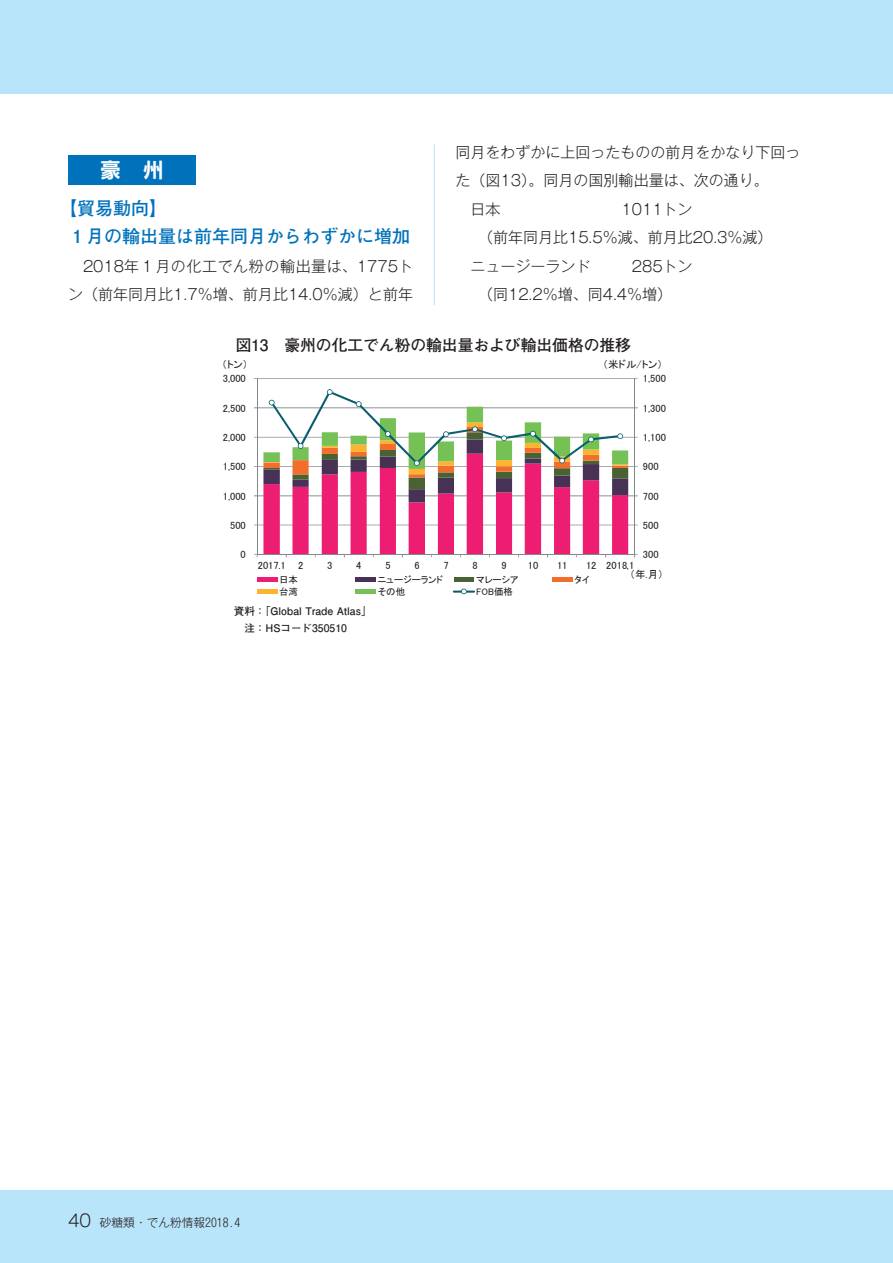
<style>
.page{position:relative;width:893px;height:1263px;background:#fff}
.page>*{position:absolute;margin:0;border:0;box-sizing:border-box;transform-origin:0 0}
.t1{font:21.3px "Rodin Pro B";color:#fff}
.t2{font:700 18px/28.5px "Futo Go B101 Pr 5";color:#0072bc}
.t3{font:700 15.75px "Futo Go B101 Pr 5";color:#231f20}
.t4{font:300 15px/28.5px "Gothic MB101 Pr 5";color:#231f20}
.t5{font:300 11.7px "Gothic MB101 Pr 5";color:#231f20}
.t6{font:10.5px "MS P Gothic";letter-spacing:.005em;color:#231f20}
.t7{font:700 10.5px/16.5px "Futo Go B101 Pr 5";color:#231f20}
.t8{font:9.45px "MS P Gothic";letter-spacing:-.005em;color:#231f20}
.s1{font-size:16.95px}
</style>
<div class="page">
<div style="left:0;top:1191px;width:893px;height:72px;background:#b9e5fa"></div>
<div style="left:0;top:0;width:893px;height:94px;background:#b9e5fa"></div>
<hr style="left:434px;top:145px;width:1px;height:1012px;background:#b9e5fa">
<div style="left:68px;top:155px;width:128px;height:30px;background:#0072bc"></div>
<div style="left:68px;top:305px;width:733px;height:864px;background:#fff"></div>
<hr style="left:257px;top:525px;width:378px;height:1px;background:#858689">
<hr style="left:257px;top:495px;width:378px;height:1px;background:#858689">
<hr style="left:257px;top:466px;width:378px;height:1px;background:#858689">
<hr style="left:257px;top:437px;width:378px;height:1px;background:#858689">
<hr style="left:257px;top:407px;width:378px;height:1px;background:#858689">
<hr style="left:257px;top:378px;width:378px;height:1px;background:#858689">
<hr style="left:634px;top:379px;width:1px;height:175px;background:#858689">
<hr style="left:257px;top:379px;width:1px;height:175px;background:#858689">
<hr style="left:257px;top:554px;width:378px;height:1px;background:#858689">
<svg style="left:254px;top:389px;width:374px;height:168px"></svg>
<hr style="left:257px;top:577px;width:20px;height:4px;background:#ed1d71">
<hr style="left:355px;top:577px;width:20px;height:4px;background:#473155">
<hr style="left:454px;top:577px;width:20px;height:4px;background:#4a6134">
<hr style="left:552px;top:577px;width:20px;height:4px;background:#f36d2d">
<hr style="left:257px;top:589px;width:20px;height:4px;background:#fcb42e">
<hr style="left:355px;top:589px;width:20px;height:4px;background:#75c156">
<hr style="left:453px;top:590px;width:22px;height:3px;background:#075e6d">
<svg style="left:461px;top:588px;width:6px;height:6px"></svg>
<p class="t4" style="left:456px;top:137px;width:346px">同月をわずかに上回ったものの前月をかなり下回っ</p>
<p class="t4" style="left:456px;top:165px;width:315px">た（図13）。同月の国別輸出量は、次の通り。</p>
<p class="t4" style="left:471px;top:194px;width:31px">日本</p>
<h1 class="t1" style="left:100px;top:156px;width:65px">豪　州</h1>
<p class="t2" style="left:68px;top:193px;width:344px;text-indent:-9px">【貿易動向】<br>１月の輸出量は前年同月からわずかに増加</p>
<p class="t4" style="left:68px;top:251px;width:347px;text-align:right">2018年１月の化工でん粉の輸出量は、1775トン（前年同月比1.7％増、前月比14.0％減）と前年</p>
<p class="t4" style="left:471px;top:194px;width:303px;text-indent:151px">1011トン<br>　（前年同月比15.5％減、前月比20.3％減）ニュージーランド</p>
<p class="t4" style="left:471px;top:251px;width:223px;text-indent:161px">285トン　（同12.2％増、同4.4％増）</p>
<p class="t3" style="left:236px;top:333px;width:397px">図13　豪州の化工でん粉の輸出量および輸出価格の推移</p>
<p class="t6" style="left:222px;top:359px;width:27px">（トン）</p>
<p class="t6" style="left:603px;top:359px;width:61px">（米ドル/トン）</p>
<p class="t6" style="left:223px;top:373px;width:24px">3,000</p>
<p class="t6" style="left:643px;top:373px;width:24px">1,500</p>
<p class="t6" style="left:223px;top:403px;width:24px">2,500</p>
<p class="t6" style="left:643px;top:403px;width:24px">1,300</p>
<p class="t6" style="left:223px;top:432px;width:24px">2,000</p>
<p class="t6" style="left:643px;top:432px;width:24px">1,100</p>
<p class="t6" style="left:223px;top:461px;width:24px">1,500</p>
<p class="t6" style="left:643px;top:461px;width:17px">900</p>
<p class="t6" style="left:223px;top:490px;width:24px">1,000</p>
<p class="t6" style="left:643px;top:490px;width:17px">700</p>
<p class="t6" style="left:230px;top:520px;width:17px">500</p>
<p class="t6" style="left:643px;top:520px;width:17px">500</p>
<p class="t6" style="left:241px;top:549px;width:7px">0</p>
<p class="t6" style="left:643px;top:549px;width:17px">300</p>
<p class="t6" style="left:258px;top:560px;width:47px">2017.1 2</p>
<p class="t6" style="left:327px;top:560px;width:7px">3</p>
<p class="t6" style="left:356px;top:560px;width:7px">4</p>
<p class="t6" style="left:385px;top:560px;width:7px">5</p>
<p class="t6" style="left:414px;top:560px;width:7px">6</p>
<p class="t6" style="left:443px;top:560px;width:7px">7</p>
<p class="t6" style="left:472px;top:560px;width:7px">8</p>
<p class="t6" style="left:501px;top:560px;width:7px">9</p>
<p class="t6" style="left:528px;top:560px;width:12px">10</p>
<p class="t6" style="left:557px;top:560px;width:12px">11</p>
<p class="t6" style="left:586px;top:560px;width:50px">12 2018,1</p>
<p class="t6" style="left:630px;top:569px;width:35px">（年.月）</p>
<p class="t8" style="left:279px;top:575px;width:20px">日本</p>
<p class="t8" style="left:378px;top:575px;width:67px">ニュージーランド</p>
<p class="t8" style="left:476px;top:575px;width:44px">マレーシア</p>
<p class="t8" style="left:574px;top:575px;width:17px">タイ</p>
<p class="t8" style="left:279px;top:587px;width:20px">台湾</p>
<p class="t8" style="left:378px;top:587px;width:29px">その他</p>
<p class="t8" style="left:476px;top:587px;width:38px">FOB価格</p>
<p class="t7" style="left:234px;top:602px;width:139px">資料：「Global Trade Atlas」　注：HSコード350510</p>
<p class="t5" style="left:68px;top:1212px;width:174px"><span class="s1">40</span> 砂糖類・でん粉情報2018.4</p>
</div>
